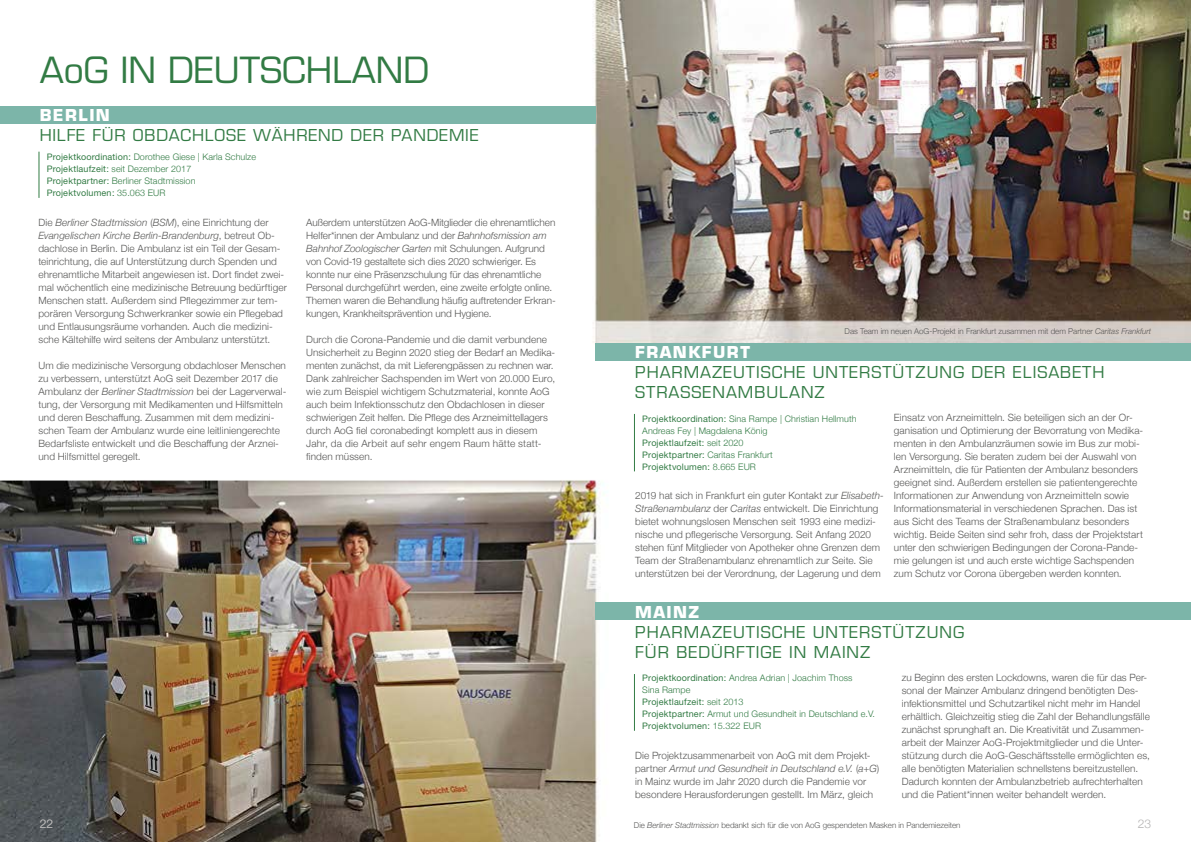
<style>
.page{position:relative;width:1191px;height:842px;background:#fff}
.page>*{position:absolute;margin:0;border:0;box-sizing:border-box;transform-origin:0 0}
.t1{font:35.2px "Eurostile";color:#327b44}
.t2{font:16px/20px "Eurostile";letter-spacing:.06em;color:#327b44}
.t3{font:700 16px "Eurostile";letter-spacing:.09em;color:#fff}
.t4{font:300 12px "Helvetica Neue";color:#b3b2b2}
.t5{font:300 10px/13px "Helvetica Neue";letter-spacing:.005em;color:#575756}
.t6{font:300 9px/12px "Helvetica Neue";letter-spacing:.01em;color:#327b44}
.t7{font:300 8px "Helvetica Neue";color:#575756}
.s1{font-weight:400}
.s2{font-style:italic}
</style>
<div class="page">
<img style="left:0;top:0;width:1191px;height:842px">
<div style="left:0;top:106px;width:595px;height:17px;background:#7cb5a9"></div>
<hr style="left:38px;top:152px;width:1px;height:46px;background:#327b44">
<div style="left:595px;top:603px;width:596px;height:17px;background:#7cb5a9"></div>
<hr style="left:634px;top:674px;width:1px;height:57px;background:#327b44">
<div style="left:595px;top:343px;width:596px;height:17px;background:#7cb5a9"></div>
<hr style="left:634px;top:414px;width:1px;height:57px;background:#327b44">
<h1 class="t1" style="left:40px;top:49px;width:391px">AoG IN DEUTSCHLAND</h1>
<h2 class="t3" style="left:40px;top:105px;width:72px">BERLIN</h2>
<h2 class="t2" style="left:40px;top:125px;width:440px">HILFE FÜR OBDACHLOSE WÄHREND DER PANDEMIE</h2>
<p class="t6" style="left:47px;top:151px;width:211px"><span class="s1">Projektkoordination:</span> Dorothee Giese | Karla Schulze <span class="s1">Projektlaufzeit:</span> seit Dezember 2017<br><span class="s1">Projektpartner:</span> Berliner Stadtmission <span class="s1">Projektvolumen:</span> 35.063 EUR</p>
<p class="t5" style="left:38px;top:215px;width:250px">Die <span class="s2">Berliner Stadtmission</span> (<span class="s2">BSM</span>), eine Einrichtung der <span class="s2">Evangelischen Kirche Berlin-Brandenburg</span>, betreut Ob&shy;dachlose in Berlin. Die Ambulanz ist ein Teil der Gesam&shy;teinrichtung, die auf Unterstützung durch Spenden und ehrenamtliche Mitarbeit angewiesen ist. Dort findet zwei&shy;mal wöchentlich eine medizinische Betreuung bedürftiger Menschen statt. Außerdem sind Pflegezimmer zur tem&shy;porären Versorgung Schwerkranker sowie ein Pflegebad und Entlausungsräume vorhanden. Auch die medizini&shy;sche Kältehilfe wird seitens der Ambulanz unterstützt.</p>
<p class="t5" style="left:38px;top:358px;width:249px">Um die medizinische Versorgung obdachloser Menschen zu verbessern, unterstützt AoG seit Dezember 2017 die Ambulanz der <span class="s2">Berliner Stadtmission</span> bei der Lagerverwal&shy;tung, der Versorgung mit Medikamenten und Hilfsmitteln und deren Beschaffung. Zusammen mit dem medizini&shy;schen Team der Ambulanz wurde eine leitliniengerechte Bedarfsliste entwickelt und die Beschaffung der Arznei&shy;und Hilfsmittel geregelt.</p>
<p class="t5" style="left:306px;top:215px;width:251px">Außerdem unterstützen AoG-Mitglieder die ehrenamtlichen Helfer*innen der Ambulanz und der <span class="s2">Bahnhofsmission am Bahnhof Zoologischer Garten</span> mit Schulungen. Aufgrund von Covid-19 gestaltete sich dies 2020 schwieriger. Es konnte nur eine Präsenzschulung für das ehrenamtliche Personal durchgeführt werden, eine zweite erfolgte online.<br>Themen waren die Behandlung häufig auftretender Erkran&shy;kungen, Krankheitsprävention und Hygiene.</p>
<p class="t5" style="left:306px;top:332px;width:250px">Durch die Corona-Pandemie und die damit verbundene Unsicherheit zu Beginn 2020 stieg der Bedarf an Medika&shy;menten zunächst, da mit Lieferengpässen zu rechnen war.<br>Dank zahlreicher Sachspenden im Wert von 20.000 Euro, wie zum Beispiel wichtigem Schutzmaterial, konnte AoG auch beim Infektionsschutz den Obdachlosen in dieser schwierigen Zeit helfen. Die Pflege des Arzneimittellagers durch AoG fiel coronabedingt komplett aus in diesem Jahr, da die Arbeit auf sehr engem Raum hätte statt&shy;finden müssen.</p>
<p class="t4" style="left:40px;top:814px;width:15px">22</p>
<p class="t7" style="left:844px;top:325px;width:308px">Das Team im neuen AoG-Projekt in Frankfurt zusammen mit dem Partner <span class="s2">Caritas Frankfurt</span></p>
<h2 class="t3" style="left:635px;top:342px;width:116px">FRANKFURT</h2>
<h2 class="t2" style="left:635px;top:362px;width:471px">PHARMAZEUTISCHE UNTERSTÜTZUNG DER ELISABETH<br>STRASSENAMBULANZ</h2>
<p class="t6" style="left:642px;top:412px;width:216px"><span class="s1">Projektkoordination:</span> Sina Rampe | Christian Hellmuth Andreas Fey | Magdalena König<br><span class="s1">Projektlaufzeit:</span> seit 2020<br><span class="s1">Projektpartner:</span> Caritas Frankfurt<br><span class="s1">Projektvolumen:</span> 8.665 EUR</p>
<p class="t5" style="left:894px;top:410px;width:251px">Einsatz von Arzneimitteln. Sie beteiligen sich an der Or&shy;ganisation und Optimierung der Bevorratung von Medika&shy;menten in den Ambulanzräumen sowie im Bus zur mobi&shy;len Versorgung. Sie beraten zudem bei der Auswahl von Arzneimitteln, die für Patienten der Ambulanz besonders geeignet sind. Außerdem erstellen sie patientengerechte Informationen zur Anwendung von Arzneimitteln sowie Informationsmaterial in verschiedenen Sprachen. Das ist aus Sicht des Teams der Straßenambulanz besonders wichtig. Beide Seiten sind sehr froh, dass der Projektstart unter den schwierigen Bedingungen der Corona-Pande&shy;mie gelungen ist und auch erste wichtige Sachspenden zum Schutz vor Corona übergeben werden konnten.</p>
<p class="t5" style="left:635px;top:488px;width:250px">2019 hat sich in Frankfurt ein guter Kontakt zur <span class="s2">Elisabeth-Straßenambulanz</span> der <span class="s2">Caritas</span> entwickelt. Die Einrichtung bietet wohnungslosen Menschen seit 1993 eine medizi&shy;nische und pflegerische Versorgung. Seit Anfang 2020 stehen fünf Mitglieder von Apotheker ohne Grenzen dem Team der Straßenambulanz ehrenamtlich zur Seite. Sie unterstützen bei der Verordnung, der Lagerung und dem</p>
<h2 class="t3" style="left:635px;top:602px;width:65px">MAINZ</h2>
<h2 class="t2" style="left:635px;top:622px;width:330px">PHARMAZEUTISCHE UNTERSTÜTZUNG<br>FÜR BEDÜRFTIGE IN MAINZ</h2>
<p class="t6" style="left:642px;top:671px;width:234px"><span class="s1">Projektkoordination:</span> Andrea Adrian | Joachim Thoss<br>Sina Rampe<br><span class="s1">Projektlaufzeit:</span> seit 2013<br><span class="s1">Projektpartner:</span> Armut und Gesundheit in Deutschland e.V.<br><span class="s1">Projektvolumen:</span> 15.322 EUR</p>
<p class="t5" style="left:635px;top:748px;width:245px">Die Projektzusammenarbeit von AoG mit dem Projekt&shy;partner <span class="s2">Armut und Gesundheit in Deutschland e.V.</span> (<span class="s2">a+G</span>) in Mainz wurde im Jahr 2020 durch die Pandemie vor besondere Herausforderungen gestellt. Im März, gleich</p>
<p class="t5" style="left:901px;top:670px;width:250px">zu Beginn des ersten Lockdowns, waren die für das Per&shy;sonal der Mainzer Ambulanz dringend benötigten Des&shy;infektionsmittel und Schutzartikel nicht mehr im Handel erhältlich. Gleichzeitig stieg die Zahl der Behandlungsfälle zunächst sprunghaft an. Die Kreativität und Zusammen&shy;arbeit der Mainzer AoG-Projektmitglieder und die Unter&shy;stützung durch die AoG-Geschäftsstelle ermöglichten es, alle benötigten Materialien schnellstens bereitzustellen.<br>Dadurch konnten der Ambulanzbetrieb aufrechterhalten und die Patient*innen weiter behandelt werden.</p>
<p class="t7" style="left:634px;top:818px;width:328px">Die <span class="s2">Berliner Stadtmission</span> bedankt sich für die von AoG gespendeten Masken in Pandemiezeiten</p>
<p class="t4" style="left:1138px;top:814px;width:15px">23</p>
</div>
